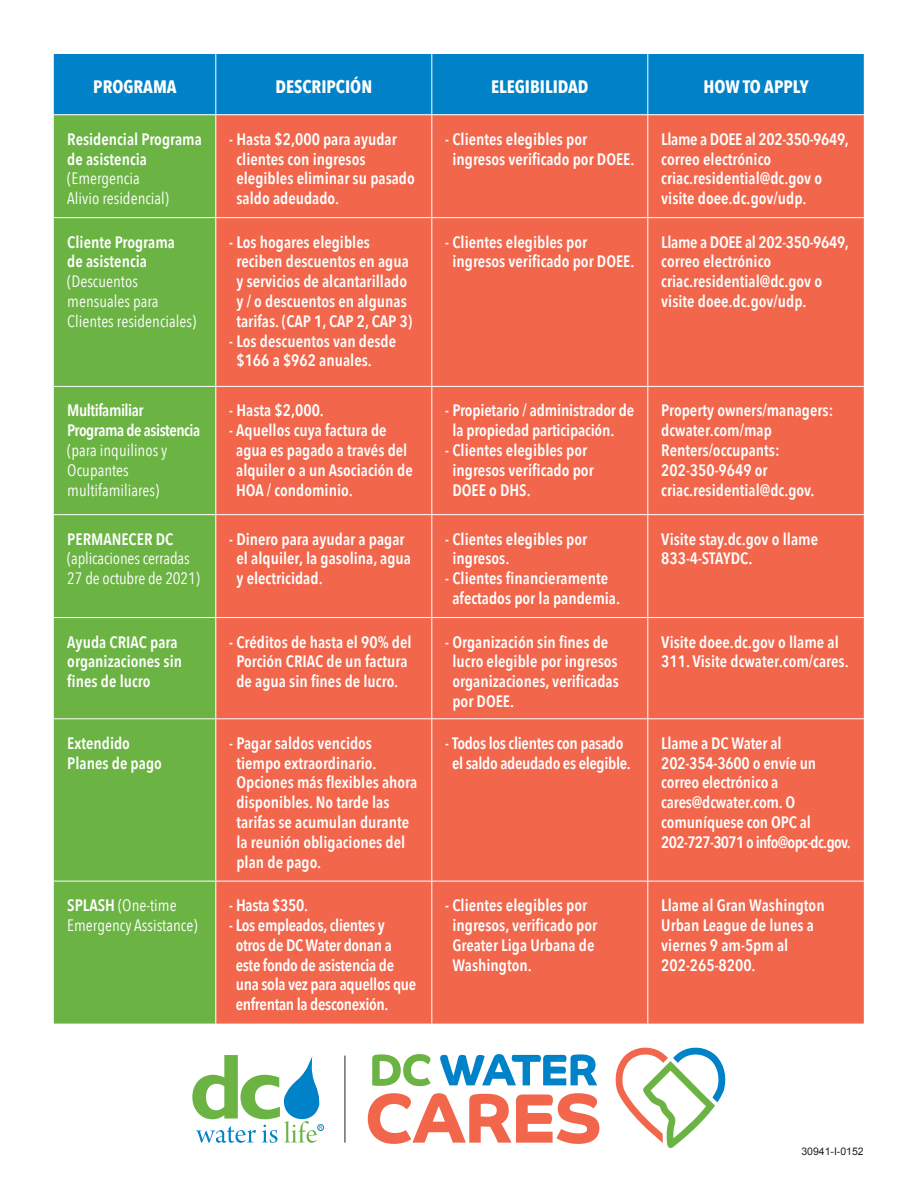
<style>
.page{position:relative;width:918px;height:1188px;background:#fff}
.page>*{position:absolute;margin:0;border:0;box-sizing:border-box;transform-origin:0 0}
.t1{font:700 18px "Avenir Next Condensed";color:#fff}
.t2{font:600 16.5px/19.8px "Avenir Next Condensed";color:#fff}
.t3{font:16.5px/19.8px "Avenir Next Condensed";color:#fff}
.t4{font:600 16.5px/19.8px "Avenir Next Condensed";letter-spacing:-.02em;color:#fff;text-align:center}
.t5{font:600 16.5px/19.8px "Avenir Next Condensed";letter-spacing:-.03em;color:#fff}
.t6{font:10.5px "Arial";color:#231f20}
.s1{font-weight:600}
.s2{font-weight:400}
</style>
<div class="page">
<div style="left:54px;top:54px;width:810px;height:60px;background:#0082c8"></div>
<div style="left:54px;top:115px;width:161px;height:909px;background:#6bb444"></div>
<div style="left:216px;top:115px;width:648px;height:909px;background:#f2664c"></div>
<hr style="left:215px;top:54px;width:1px;height:60px;background:#fff">
<hr style="left:431px;top:54px;width:1px;height:60px;background:#fff">
<hr style="left:647px;top:54px;width:1px;height:60px;background:#fff">
<hr style="left:431px;top:115px;width:1px;height:102px;background:#fff">
<hr style="left:647px;top:115px;width:1px;height:102px;background:#fff">
<hr style="left:54px;top:217px;width:162px;height:1px;background:#fff">
<hr style="left:216px;top:217px;width:216px;height:1px;background:#fff">
<hr style="left:432px;top:217px;width:216px;height:1px;background:#fff">
<hr style="left:431px;top:218px;width:1px;height:168px;background:#fff">
<hr style="left:648px;top:217px;width:216px;height:1px;background:#fff">
<hr style="left:647px;top:218px;width:1px;height:168px;background:#fff">
<hr style="left:54px;top:386px;width:162px;height:1px;background:#fff">
<hr style="left:216px;top:386px;width:216px;height:1px;background:#fff">
<hr style="left:432px;top:386px;width:216px;height:1px;background:#fff">
<hr style="left:431px;top:387px;width:1px;height:127px;background:#fff">
<hr style="left:648px;top:386px;width:216px;height:1px;background:#fff">
<hr style="left:647px;top:387px;width:1px;height:127px;background:#fff">
<hr style="left:54px;top:514px;width:162px;height:1px;background:#fff">
<hr style="left:216px;top:514px;width:216px;height:1px;background:#fff">
<hr style="left:432px;top:514px;width:216px;height:1px;background:#fff">
<hr style="left:431px;top:515px;width:1px;height:102px;background:#fff">
<hr style="left:648px;top:514px;width:216px;height:1px;background:#fff">
<hr style="left:647px;top:515px;width:1px;height:102px;background:#fff">
<hr style="left:54px;top:617px;width:162px;height:1px;background:#fff">
<hr style="left:216px;top:617px;width:216px;height:1px;background:#fff">
<hr style="left:432px;top:617px;width:216px;height:1px;background:#fff">
<hr style="left:431px;top:618px;width:1px;height:100px;background:#fff">
<hr style="left:648px;top:617px;width:216px;height:1px;background:#fff">
<hr style="left:647px;top:618px;width:1px;height:100px;background:#fff">
<hr style="left:54px;top:718px;width:162px;height:1px;background:#fff">
<hr style="left:216px;top:718px;width:216px;height:1px;background:#fff">
<hr style="left:432px;top:718px;width:216px;height:1px;background:#fff">
<hr style="left:431px;top:719px;width:1px;height:162px;background:#fff">
<hr style="left:648px;top:718px;width:216px;height:1px;background:#fff">
<hr style="left:647px;top:719px;width:1px;height:162px;background:#fff">
<hr style="left:54px;top:881px;width:162px;height:1px;background:#fff">
<hr style="left:216px;top:881px;width:216px;height:1px;background:#fff">
<hr style="left:432px;top:881px;width:216px;height:1px;background:#fff">
<hr style="left:431px;top:881px;width:1px;height:143px;background:#fff">
<hr style="left:648px;top:881px;width:216px;height:1px;background:#fff">
<hr style="left:647px;top:881px;width:1px;height:143px;background:#fff">
<svg style="left:368px;top:1093px;width:231px;height:51px"></svg>
<svg style="left:372px;top:1054px;width:59px;height:32px"></svg>
<svg style="left:440px;top:1054px;width:157px;height:31px"></svg>
<svg style="left:615px;top:1047px;width:109px;height:101px"></svg>
<hr style="left:345px;top:1056px;width:1px;height:87px;background:#231f20">
<svg style="left:192px;top:1055px;width:130px;height:88px"></svg>
<div style="left:318px;top:1124px;width:6px;height:7px;border:1px solid #0082c8;border-radius:50%"></div>
<p class="t1" style="left:93px;top:76px;width:85px">PROGRAMA</p>
<p class="t1" style="left:275px;top:76px;width:98px">DESCRIPCIÓN</p>
<p class="t1" style="left:491px;top:76px;width:99px">ELEGIBILIDAD</p>
<p class="t1" style="left:703px;top:76px;width:107px">HOW TO APPLY</p>
<p class="t2" style="left:67px;top:129px;width:136px">Residencial Programa de asistencia</p>
<p class="t3" style="left:67px;top:168px;width:74px">(Emergencia</p>
<p class="t3" style="left:67px;top:188px;width:103px">Alivio residencial)</p>
<p class="t2" style="left:236px;top:129px;width:180px;text-indent:-7px">- Hasta $2,000 para ayudar clientes con ingresos elegibles eliminar su pasado saldo adeudado.</p>
<p class="t2" style="left:452px;top:129px;width:184px;text-indent:-7px">- Clientes elegibles por ingresos verificado por DOEE.</p>
<p class="t2" style="left:661px;top:129px;width:189px">Llame a DOEE al 202-350-9649, correo electrónico criac.residential@dc.gov o visite doee.dc.gov/udp.</p>
<p class="t3" style="left:67px;top:231px;width:130px"><span class="s1">Cliente Programa<br>de asistencia </span>(Descuentos mensuales para<br>Clientes residenciales)</p>
<p class="t2" style="left:236px;top:232px;width:177px;text-indent:-7px">- Los hogares elegibles reciben descuentos en agua y servicios de alcantarillado y / o descuentos en algunas tarifas. (CAP 1, CAP 2, CAP 3)</p>
<p class="t2" style="left:236px;top:331px;width:161px;text-indent:-7px">- Los descuentos van desde $166 a $962 anuales.</p>
<p class="t5" style="left:67px;top:400px;width:78px">Multifamiliar</p>
<p class="t5" style="left:67px;top:420px;width:135px">Programa de asistencia <span class="s2">(para inquilinos y</span></p>
<p class="t3" style="left:67px;top:459px;width:93px">Ocupantes multifamiliares)</p>
<p class="t2" style="left:229px;top:400px;width:96px">- Hasta $2,000.</p>
<p class="t2" style="left:236px;top:420px;width:178px;text-indent:-7px">- Aquellos cuya factura de agua es pagado a través del alquiler o a un Asociación de<br>HOA / condominio.</p>
<p class="t2" style="left:452px;top:232px;width:184px;text-indent:-7px">- Clientes elegibles por ingresos verificado por DOEE.</p>
<p class="t2" style="left:661px;top:232px;width:189px">Llame a DOEE al 202-350-9649, correo electrónico criac.residential@dc.gov o visite doee.dc.gov/udp.</p>
<p class="t2" style="left:452px;top:400px;width:183px;text-indent:-7px">- Propietario / administrador de la propiedad participación.</p>
<p class="t2" style="left:452px;top:440px;width:143px;text-indent:-7px">- Clientes elegibles por ingresos verificado por<br>DOEE o DHS.</p>
<p class="t2" style="left:661px;top:400px;width:173px">Property owners/managers: dcwater.com/map<br>Renters/occupants:<br>202-350-9649 or criac.residential@dc.gov.</p>
<p class="t2" style="left:67px;top:529px;width:107px">PERMANECER DC</p>
<p class="t3" style="left:67px;top:548px;width:124px">(aplicaciones cerradas</p>
<p class="t3" style="left:67px;top:568px;width:134px">27 de octubre de 2021)</p>
<p class="t2" style="left:236px;top:529px;width:176px;text-indent:-7px">- Dinero para ayudar a pagar el alquiler, la gasolina, agua y electricidad.</p>
<p class="t2" style="left:452px;top:529px;width:136px;text-indent:-7px">- Clientes elegibles por ingresos.</p>
<p class="t2" style="left:452px;top:568px;width:169px;text-indent:-7px">- Clientes financieramente afectados por la pandemia.</p>
<p class="t2" style="left:661px;top:529px;width:158px">Visite stay.dc.gov o llame</p>
<p class="t2" style="left:661px;top:548px;width:93px">833-4-STAYDC.</p>
<p class="t2" style="left:67px;top:631px;width:116px">Ayuda CRIAC para organizaciones sin fines de lucro</p>
<p class="t2" style="left:229px;top:631px;width:184px;text-align:center">- Créditos de hasta el 90% del<br>Porción CRIAC de un factura de agua sin fines de lucro.</p>
<p class="t2" style="left:452px;top:631px;width:168px;text-indent:-7px">- Organización sin fines de lucro elegible por ingresos organizaciones, verificadas por DOEE.</p>
<p class="t2" style="left:661px;top:631px;width:189px">Visite doee.dc.gov o llame al<br>311. Visite dcwater.com/cares.</p>
<p class="t2" style="left:67px;top:733px;width:64px">Extendido</p>
<p class="t2" style="left:67px;top:752px;width:96px">Planes de pago</p>
<p class="t2" style="left:236px;top:733px;width:182px;text-indent:-7px">- Pagar saldos vencidos tiempo extraordinario.<br>Opciones más flexibles ahora disponibles. No tarde las tarifas se acumulan durante la reunión obligaciones del plan de pago.</p>
<p class="t4" style="left:445px;top:733px;width:187px">- Todos los clientes con pasado el saldo adeudado es elegible.</p>
<p class="t2" style="left:661px;top:733px;width:191px">Llame a DC Water al<br>202-354-3600 o envíe un correo electrónico a cares@dcwater.com. O comuníquese con OPC al<br>202-727-3071 o info@opc-dc.gov.</p>
<p class="t3" style="left:67px;top:895px;width:132px"><span class="s1">SPLASH</span> (One-time<br>Emergency Assistance)</p>
<p class="t4" style="left:229px;top:895px;width:80px">- Hasta $350.</p>
<p class="t4" style="left:236px;top:915px;width:182px;text-align:left;text-indent:-6px">- Los empleados, clientes y otros de DC Water donan a este fondo de asistencia de una sola vez para aquellos que enfrentan la desconexión.</p>
<p class="t2" style="left:452px;top:895px;width:146px;text-indent:-7px">- Clientes elegibles por ingresos, verificado por<br>Greater Liga Urbana de<br>Washington.</p>
<p class="t2" style="left:661px;top:895px;width:165px">Llame al Gran Washington</p>
<p class="t2" style="left:661px;top:915px;width:154px">Urban League de lunes a viernes 9 am-5pm al<br>202-265-8200.</p>
<p class="t6" style="left:801px;top:1145px;width:64px">30941-I-0152</p>
</div>
